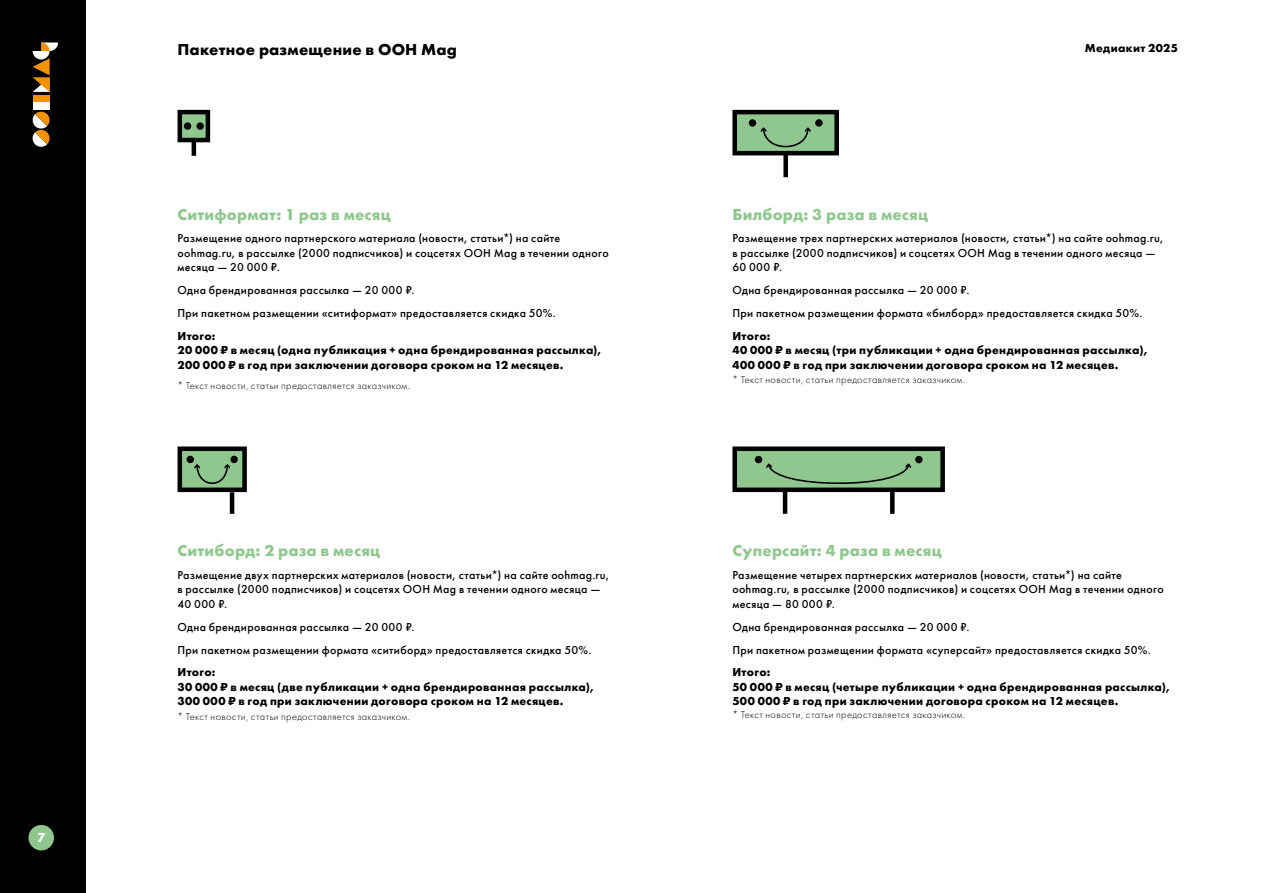
<style>
.page{position:relative;width:1263px;height:893px;background:#fff}
.page>*{position:absolute;margin:0;border:0;box-sizing:border-box;transform-origin:0 0}
.t1{font:700 16.5px "Futura PT";letter-spacing:.01em;color:#8fc78f}
.t2{font:700 16.5px "Futura PT";letter-spacing:.01em;color:#000}
.t3{font:700 13.5px "Futura PT";color:#fff}
.t4{font:500 12px/14.4px "Futura PT";letter-spacing:.025em;color:#000}
.t5{font:700 12px/14.4px "Futura PT";letter-spacing:.025em;color:#000}
.t6{font:300 10.5px "Futura PT";letter-spacing:.025em;color:#000}
</style>
<div class="page">
<div style="left:0;top:0;width:85px;height:893px;background:#000"></div>
<div style="left:33px;top:95px;width:17px;height:10px;background:#f39200"></div>
<div style="left:33px;top:102px;width:17px;height:8px;background:#fff"></div>
<svg style="left:32px;top:111px;width:18px;height:36px"></svg>
<svg style="left:33px;top:43px;width:25px;height:49px"></svg>
<div style="left:28px;top:825px;width:26px;height:25px;background:#8fc78f;border-radius:50%"></div>
<div style="left:178px;top:110px;width:32px;height:32px;background:#8fc78f;border:5px solid #020203"></div>
<div style="left:184px;top:122px;width:7px;height:8px;background:#020203;border-radius:50%"></div>
<div style="left:196px;top:122px;width:8px;height:8px;background:#020203;border-radius:50%"></div>
<hr style="left:192px;top:140px;width:4px;height:16px;background:#020203">
<div style="left:178px;top:446px;width:69px;height:46px;background:#8fc78f;border:5px solid #020203"></div>
<div style="left:187px;top:456px;width:7px;height:7px;background:#020203;border-radius:50%"></div>
<div style="left:230px;top:456px;width:8px;height:7px;background:#020203;border-radius:50%"></div>
<hr style="left:230px;top:492px;width:4px;height:22px;background:#020203">
<svg style="left:194px;top:464px;width:36px;height:20px"></svg>
<div style="left:732px;top:110px;width:107px;height:45px;background:#8fc78f;border:5px solid #020203"></div>
<div style="left:749px;top:119px;width:7px;height:8px;background:#020203;border-radius:50%"></div>
<div style="left:815px;top:119px;width:8px;height:8px;background:#020203;border-radius:50%"></div>
<div style="left:783px;top:153px;width:5px;height:24px;background:#020203"></div>
<svg style="left:761px;top:127px;width:50px;height:21px"></svg>
<div style="left:732px;top:446px;width:213px;height:46px;background:#8fc78f;border:5px solid #020203"></div>
<div style="left:755px;top:456px;width:7px;height:7px;background:#020203;border-radius:50%"></div>
<div style="left:915px;top:456px;width:7px;height:7px;background:#020203;border-radius:50%"></div>
<hr style="left:783px;top:490px;width:4px;height:24px;background:#020203">
<div style="left:890px;top:490px;width:5px;height:24px;background:#020203"></div>
<svg style="left:766px;top:463px;width:145px;height:21px"></svg>
<p class="t3" style="left:37px;top:829px;width:10px">7</p>
<h1 class="t2" style="left:178px;top:39px;width:281px">Пакетное размещение в OOH Mag</h1>
<h1 class="t1" style="left:178px;top:203px;width:215px">Ситиформат: 1 раз в месяц</h1>
<p class="t4" style="left:178px;top:231px;width:433px">Размещение одного партнерского материала (новости, статьи*) на сайте oohmag.ru, в рассылке (2000 подписчиков) и соцсетях OOH Mag в течении одного месяца — 20 000 ₽.</p>
<p class="t4" style="left:178px;top:279px;width:380px;line-height:23px">Одна брендированная рассылка — 20 000 ₽.<br>При пакетном размещении «ситиформат» предоставляется скидка 50%.</p>
<p class="t5" style="left:178px;top:328px;width:427px">Итого:<br>20 000 ₽ в месяц (одна публикация + одна брендированная рассылка),<br>200 000 ₽ в год при заключении договора сроком на 12 месяцев.</p>
<p class="t6" style="left:178px;top:379px;width:234px">* Текст новости, статьи предоставляется заказчиком.</p>
<h1 class="t1" style="left:178px;top:540px;width:204px">Ситиборд: 2 раза в месяц</h1>
<p class="t4" style="left:178px;top:568px;width:434px">Размещение двух партнерских материалов (новости, статьи*) на сайте oohmag.ru, в рассылке (2000 подписчиков) и соцсетях OOH Mag в течении одного месяца —<br>40 000 ₽.</p>
<p class="t4" style="left:178px;top:615px;width:415px;line-height:23px">Одна брендированная рассылка — 20 000 ₽.<br>При пакетном размещении формата «ситиборд» предоставляется скидка 50%.</p>
<p class="t5" style="left:178px;top:665px;width:419px">Итого:<br>30 000 ₽ в месяц (две публикации + одна брендированная рассылка),<br>300 000 ₽ в год при заключении договора сроком на 12 месяцев.</p>
<p class="t6" style="left:178px;top:710px;width:234px">* Текст новости, статьи предоставляется заказчиком.</p>
<p class="t5" style="left:1085px;top:40px;width:94px">Медиакит 2025</p>
<h1 class="t1" style="left:732px;top:203px;width:197px">Билборд: 3 раза в месяц</h1>
<p class="t4" style="left:732px;top:231px;width:433px">Размещение трех партнерских материалов (новости, статьи*) на сайте oohmag.ru, в рассылке (2000 подписчиков) и соцсетях OOH Mag в течении одного месяца —<br>60 000 ₽.</p>
<p class="t4" style="left:732px;top:279px;width:412px;line-height:23px">Одна брендированная рассылка — 20 000 ₽.<br>При пакетном размещении формата «билборд» предоставляется скидка 50%.</p>
<p class="t5" style="left:732px;top:328px;width:418px">Итого:<br>40 000 ₽ в месяц (три публикации + одна брендированная рассылка),<br>400 000 ₽ в год при заключении договора сроком на 12 месяцев.</p>
<p class="t6" style="left:732px;top:374px;width:234px">* Текст новости, статьи предоставляется заказчиком.</p>
<h1 class="t1" style="left:732px;top:540px;width:211px">Суперсайт: 4 раза в месяц</h1>
<p class="t4" style="left:732px;top:568px;width:433px">Размещение четырех партнерских материалов (новости, статьи*) на сайте oohmag.ru, в рассылке (2000 подписчиков) и соцсетях OOH Mag в течении одного месяца — 80 000 ₽.</p>
<p class="t4" style="left:732px;top:615px;width:420px;line-height:23px">Одна брендированная рассылка — 20 000 ₽.<br>При пакетном размещении формата «суперсайт» предоставляется скидка 50%.</p>
<p class="t5" style="left:732px;top:665px;width:440px">Итого:<br>50 000 ₽ в месяц (четыре публикации + одна брендированная рассылка),<br>500 000 ₽ в год при заключении договора сроком на 12 месяцев.</p>
<p class="t6" style="left:732px;top:708px;width:234px">* Текст новости, статьи предоставляется заказчиком.</p>
</div>
